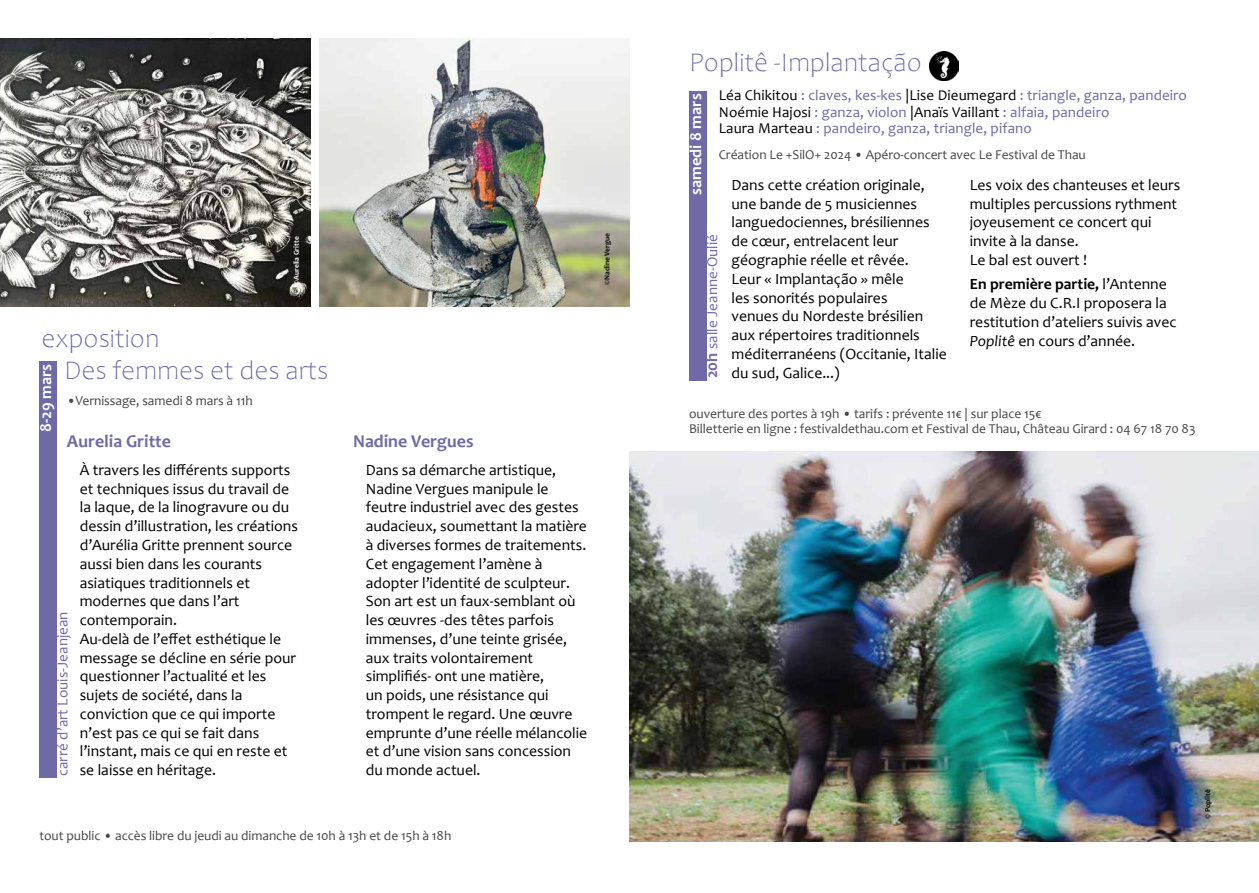
<style>
.page{position:relative;width:1259px;height:893px;background:#fff}
.page>*{position:absolute;margin:0;border:0;box-sizing:border-box;transform-origin:0 0}
.t1{font:300 27px/32.4px "Candara";color:#6f6aa5}
.t2{font:700 18px "Candara";color:#6f6aa5}
.t3{font:700 16.5px "Candara";color:#fff}
.t4{font:15.6px/18.8px "Candara";color:#000}
.t5{font:15px/16.5px "Candara";letter-spacing:.005em;color:#6f6aa5}
.t6{font:13.5px/15px "Candara";letter-spacing:-.005em;color:#000}
.t7{font:700 7.5px "Candara";color:#000}
.t8{font:700 7.5px "Candara";color:#fff}
.s1{color:#000}
.s2{font-weight:700}
.s3{font-style:italic}
.s4{font-weight:700;font-size:16.5px}
</style>
<div class="page">
<div style="left:39px;top:361px;width:17px;height:417px;background:#6f6aa5"></div>
<img style="left:0;top:38px;width:310px;height:268px">
<img style="left:319px;top:38px;width:310px;height:268px">
<img style="left:629px;top:451px;width:630px;height:391px">
<div style="left:689px;top:91px;width:17px;height:290px;background:#6f6aa5"></div>
<img style="left:929px;top:51px;width:30px;height:30px">
<p class="t8" style="left:292px;top:285px;width:50px;rotate:-90deg">©Aurelia Gritte</p>
<p class="t7" style="left:602px;top:285px;width:54px;rotate:-90deg">©Nadine Vergue</p>
<h1 class="t1" style="left:64px;top:322px;width:266px;text-indent:-23px">exposition<br>Des femmes et des arts</h1>
<p class="t3" style="left:36px;top:432px;width:70px;rotate:-90deg">8-29 mars</p>
<p class="t6" style="left:67px;top:393px;width:188px">•Vernissage, samedi 8 mars à 11h</p>
<p class="t2" style="left:67px;top:430px;width:105px">Aurelia Gritte</p>
<p class="t2" style="left:353px;top:430px;width:122px">Nadine Vergues</p>
<p class="t5" style="left:54px;top:776px;width:166px;rotate:-90deg">carré d’art Louis-Jeanjean</p>
<p class="t4" style="left:80px;top:460px;width:220px">À travers les différents supports et techniques issus du travail de la laque, de la linogravure ou du dessin d’illustration, les créations d’Aurélia Gritte prennent source aussi bien dans les courants asiatiques traditionnels et modernes que dans l’art contemporain.<br>Au-delà de l’effet esthétique le message se décline en série pour questionner l’actualité et les sujets de société, dans la conviction que ce qui importe n’est pas ce qui se fait dans l’instant, mais ce qui en reste et se laisse en héritage.</p>
<p class="t4" style="left:366px;top:460px;width:223px">Dans sa démarche artistique,<br>Nadine Vergues manipule le feutre industriel avec des gestes audacieux, soumettant la matière à diverses formes de traitements.<br>Cet engagement l’amène à adopter l’identité de sculpteur.<br>Son art est un faux-semblant où les œuvres -des têtes parfois immenses, d’une teinte grisée, aux traits volontairement simplifiés- ont une matière,<br>un poids, une résistance qui trompent le regard. Une œuvre emprunte d’une réelle mélancolie et d’une vision sans concession du monde actuel.</p>
<p class="t6" style="left:39px;top:828px;width:413px">tout public • accès libre du jeudi au dimanche de 10h à 13h et de 15h à 18h</p>
<h1 class="t1" style="left:689px;top:46px;width:234px">Poplitê -Implantação</h1>
<p class="t5" style="left:719px;top:87px;width:470px"><span class="s1">Léa Chikitou</span> : claves, kes-kes <span class="s1">|Lise Dieumegard</span> : triangle, ganza, pandeiro<br><span class="s1">Noémie Hajosi</span> : ganza, violon <span class="s1">|Anaïs Vaillant</span> : alfaia, pandeiro<br><span class="s1">Laura Marteau</span> : pandeiro, ganza, triangle, pifano</p>
<p class="t3" style="left:685px;top:195px;width:103px;rotate:-90deg">samedi 8 mars</p>
<p class="t6" style="left:718px;top:147px;width:369px">Création Le +SilO+ 2024 • Apéro-concert avec Le Festival de Thau</p>
<p class="t4" style="left:969px;top:175px;width:212px">Les voix des chanteuses et leurs multiples percussions rythment joyeusement ce concert qui invite à la danse.<br>Le bal est ouvert !</p>
<p class="t4" style="left:969px;top:275px;width:208px"><span class="s2">En première partie,</span> l’Antenne de Mèze du C.R.I proposera la restitution d’ateliers suivis avec<br><span class="s3">Poplitê</span> en cours d’année.</p>
<p class="t4" style="left:731px;top:175px;width:217px">Dans cette création originale, une bande de 5 musiciennes languedociennes, brésiliennes de cœur, entrelacent leur géographie réelle et rêvée.<br>Leur « Implantação » mêle<br>les sonorités populaires<br>venues du Nordeste brésilien aux répertoires traditionnels méditerranéens (Occitanie, Italie du sud, Galice...)</p>
<p class="t5" style="left:704px;top:378px;width:146px;rotate:-90deg"><span class="s4">20h</span> salle Jeanne-Oulié</p>
<p class="t6" style="left:689px;top:406px;width:508px">ouverture des portes à 19h • tarifs : prévente 11€ | sur place 15€<br>Billetterie en ligne : festivaldethau.com et Festival de Thau, Château Girard : 04 67 18 70 83</p>
<p class="t7" style="left:1203px;top:819px;width:31px;rotate:-90deg">© Poplitê</p>
</div>
